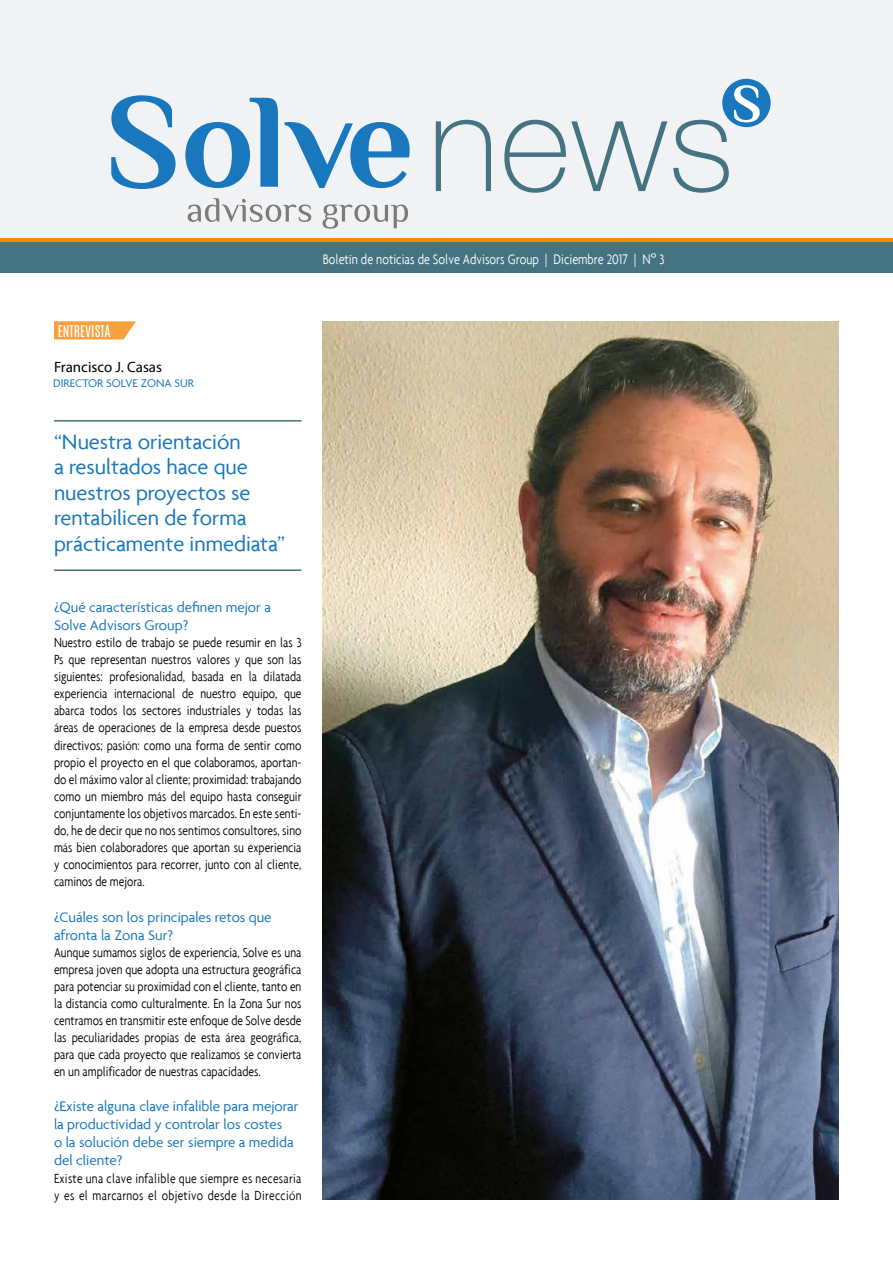
<style>
.page{position:relative;width:893px;height:1263px;background:#fff}
.page>*{position:absolute;margin:0;border:0;box-sizing:border-box;transform-origin:0 0}
.t1{font:22.5px/25.5px "Agenda";color:#1877bd}
.t2{font:15px/18px "Agenda";color:#1877bd}
.t3{font:300 condensed 15px "Agenda";color:#fff}
.t4{font:15px "Myriad Pro";color:#000}
.t5{font:300 condensed 14.25px/17.1px "Agenda";color:#000;text-align:justify}
.t6{font:300 condensed 14.25px/17.1px "Agenda";letter-spacing:.02em;color:#000}
.t7{font:13.5px "Antonio";color:#fff}
.t8{font:12px "Agenda";color:#1877bd}
.s1{font-family:"Avenir";font-weight:400;font-stretch:normal}
</style>
<div class="page">
<div style="left:0;top:241px;width:893px;height:32px;background:#447382"></div>
<hr style="left:0;top:238px;width:893px;height:4px;background:#f18a00">
<div style="left:0;top:0;width:893px;height:237px;background:#f0f2f4"></div>
<svg style="left:188px;top:198px;width:123px;height:24px"></svg>
<svg style="left:323px;top:205px;width:85px;height:24px"></svg>
<svg style="left:111px;top:95px;width:65px;height:94px"></svg>
<svg style="left:185px;top:98px;width:93px;height:90px"></svg>
<svg style="left:285px;top:122px;width:125px;height:66px"></svg>
<svg style="left:436px;top:120px;width:55px;height:71px"></svg>
<svg style="left:504px;top:120px;width:163px;height:73px"></svg>
<div style="left:722px;top:79px;width:49px;height:48px;background:#1877bd;border-radius:50%"></div>
<svg style="left:673px;top:85px;width:87px;height:108px"></svg>
<svg style="left:54px;top:321px;width:82px;height:18px"></svg>
<hr style="left:54px;top:420px;width:247px;height:2px;background:#447382">
<hr style="left:54px;top:569px;width:247px;height:2px;background:#447382">
<img style="left:323px;top:321px;width:516px;height:878px">
<p class="t3" style="left:323px;top:251px;width:343px">Boletín de noticias de Solve Advisors Group | Diciembre 2017 | N<span class="s1">º</span> 3</p>
<p class="t7" style="left:58px;top:321px;width:54px">ENTREVISTA</p>
<p class="t4" style="left:54px;top:358px;width:110px">Francisco J. Casas</p>
<p class="t8" style="left:53px;top:376px;width:142px">Director Solve Zona Sur</p>
<h1 class="t1" style="left:54px;top:428px;width:233px">“Nuestra orientación<br>a resultados hace que nuestros proyectos se rentabilicen de forma prácticamente inmediata”</h1>
<p class="t2" style="left:54px;top:598px;width:219px">¿Qué características definen mejor a<br>Solve Advisors Group?</p>
<p class="t5" style="left:54px;top:634px;width:249px">Nuestro estilo de trabajo se puede resumir en las 3<br>Ps que representan nuestros valores y que son las siguientes: profesionalidad, basada en la dilatada experiencia internacional de nuestro equipo, que abarca todos los sectores industriales y todas las áreas de operaciones de la empresa desde puestos directivos; pasión: como una forma de sentir como propio el proyecto en el que colaboramos, aportan&shy;do el máximo valor al cliente; proximidad: trabajando como un miembro más del equipo hasta conseguir conjuntamente los objetivos marcados. En este senti&shy;do, he de decir que no nos sentimos consultores, sino más bien colaboradores que aportan su experiencia y conocimientos para recorrer, junto con al cliente, caminos de mejora.</p>
<p class="t2" style="left:54px;top:907px;width:219px">¿Cuáles son los principales retos que afronta la Zona Sur?</p>
<p class="t5" style="left:54px;top:943px;width:249px">Aunque sumamos siglos de experiencia, Solve es una empresa joven que adopta una estructura geográfica para potenciar su proximidad con el cliente, tanto en la distancia como culturalmente. En la Zona Sur nos centramos en transmitir este enfoque de Solve desde las peculiaridades propias de esta área geográfica, para que cada proyecto que realizamos se convierta en un amplificador de nuestras capacidades.</p>
<p class="t2" style="left:54px;top:1097px;width:246px">¿Existe alguna clave infalible para mejorar la productividad y controlar los costes<br>o la solución debe ser siempre a medida del cliente?</p>
<p class="t6" style="left:54px;top:1169px;width:249px">Existe una clave infalible que siempre es necesaria y es el marcarnos el objetivo desde la Dirección</p>
</div>
